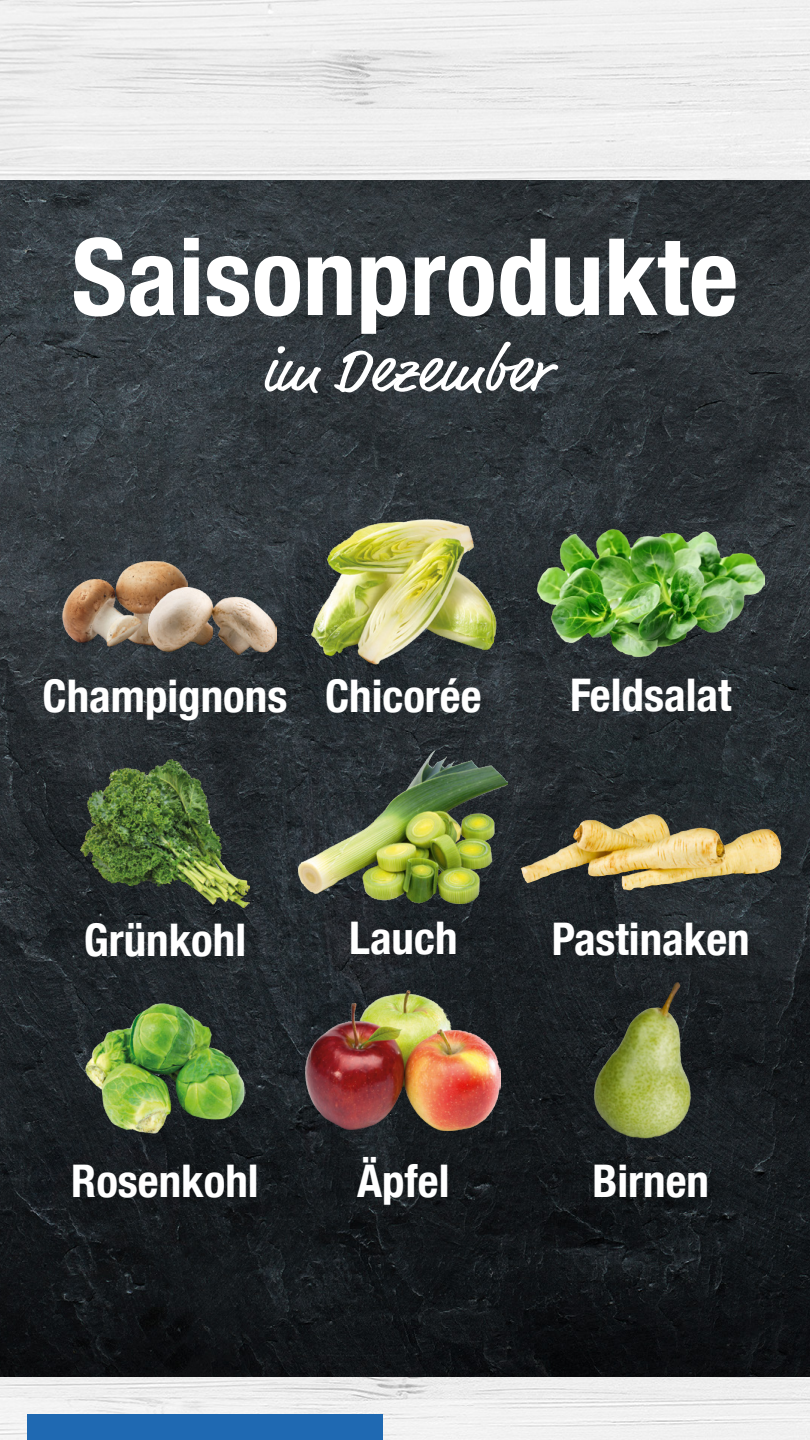
<style>
.page{position:relative;width:810px;height:1440px;background:#fff}
.page>*{position:absolute;margin:0;border:0;box-sizing:border-box;transform-origin:0 0}
.t1{font:700 condensed 106.95px "Helvetica Neue LT Com";color:#fff}
.t2{font:63.07px "Market";color:#fff}
.t3{font:700 condensed 45px "Helvetica Neue LT Com";color:#fff}
</style>
<div class="page">
<img style="left:0;top:180px;width:810px;height:1260px">
<div style="left:27px;top:1414px;width:355px;height:26px;background:#1f69b2"></div>
<img style="left:306px;top:990px;width:195px;height:141px">
<img style="left:53px;top:557px;width:135px;height:94px">
<img style="left:149px;top:588px;width:128px;height:67px">
<img style="left:307px;top:517px;width:192px;height:149px">
<img style="left:537px;top:529px;width:227px;height:127px">
<img style="left:81px;top:760px;width:168px;height:147px">
<img style="left:299px;top:750px;width:209px;height:153px">
<img style="left:520px;top:817px;width:129px;height:66px">
<img style="left:85px;top:1002px;width:160px;height:131px">
<img style="left:594px;top:982px;width:97px;height:157px">
<h1 class="t1" style="left:72px;top:213px;width:668px">Saisonprodukte</h1>
<h2 class="t2" style="left:261px;top:333px;width:289px">im Dezember</h2>
<p class="t3" style="left:43px;top:669px;width:441px">Champignons Chicorée</p>
<p class="t3" style="left:570px;top:668px;width:163px">Feldsalat</p>
<p class="t3" style="left:84px;top:913px;width:164px">Grünkohl</p>
<p class="t3" style="left:349px;top:911px;width:110px">Lauch</p>
<p class="t3" style="left:71px;top:1154px;width:189px">Rosenkohl</p>
<p class="t3" style="left:357px;top:1155px;width:94px">Äpfel</p>
<p class="t3" style="left:552px;top:912px;width:199px">Pastinaken</p>
<p class="t3" style="left:592px;top:1154px;width:118px">Birnen</p>
</div>
